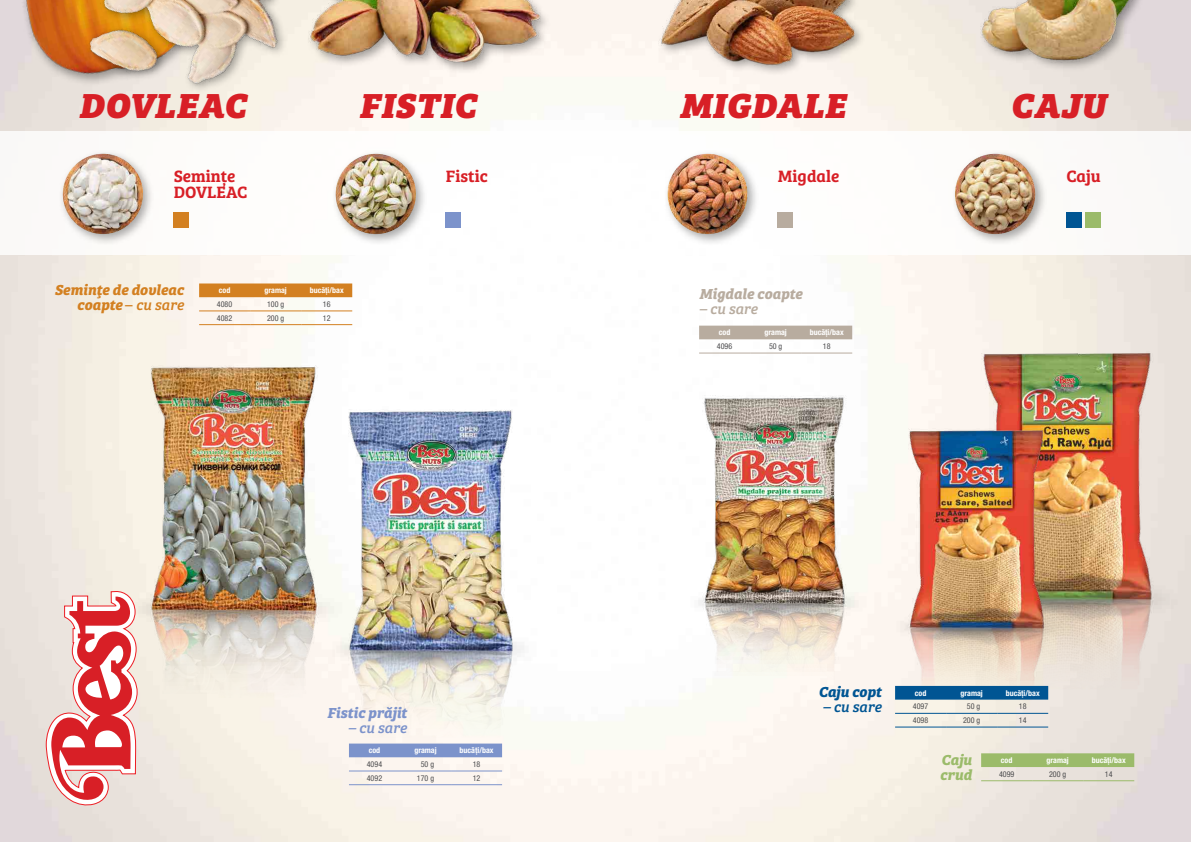
<style>
.page{position:relative;width:1191px;height:842px;background:#fff}
.page>*{position:absolute;margin:0;border:0;box-sizing:border-box;transform-origin:0 0}
.t1{font:italic 36px "Bree Serif Eb";letter-spacing:.025em;color:#d81f26}
.t2{font:17px/16px "Bree Serif Sb";color:#d81f26}
.t3{font:italic 700 15px/15px "Bree Serif";letter-spacing:-.005em;color:#d38021;text-align:right}
.t4{font:italic 700 15px "Bree Serif";letter-spacing:-.005em;color:#b8ac9f}
.t5{font:italic 700 15px "Bree Serif";letter-spacing:-.005em;color:#7c93cb}
.t6{font:italic 700 15px/15px "Bree Serif";letter-spacing:-.005em;color:#9bbb6a}
.t7{font:italic 700 15px "Bree Serif";letter-spacing:-.01em;color:#005593}
.t8{font:italic 15px "Bree Serif";letter-spacing:-.01em;color:#7c93cb}
.t9{font:italic 15px "Bree Serif";letter-spacing:-.01em;color:#b8ac9f}
.t10{font:italic 15px "Bree Serif";letter-spacing:-.01em;color:#005593}
.t11{font:700 condensed 8px "Helvetica Neue LT Pro";color:#fff}
.t12{font:condensed 8px "Helvetica Neue LT Pro";color:#4d4d4f}
.s1{font-weight:400;font-style:normal}
.s2{font-weight:400}
</style>
<div class="page">
<img style="left:667px;top:376px;width:217px;height:355px">
<img style="left:938px;top:325px;width:253px;height:428px">
<img style="left:873px;top:408px;width:209px;height:343px">
<img style="left:306px;top:409px;width:252px;height:390px">
<img style="left:107px;top:342px;width:255px;height:418px">
<img style="left:639px;top:0;width:228px;height:96px">
<img style="left:958px;top:0;width:199px;height:82px">
<img style="left:341px;top:0;width:212px;height:94px">
<img style="left:0;top:0;width:341px;height:132px">
<svg style="left:45px;top:591px;width:93px;height:215px"></svg>
<div style="left:174px;top:213px;width:15px;height:15px;background:#d38021"></div>
<div style="left:1067px;top:213px;width:15px;height:15px;background:#005593"></div>
<div style="left:1085px;top:213px;width:16px;height:15px;background:#9bbb6a"></div>
<div style="left:58px;top:149px;width:97px;height:97px;background:#000;opacity:.34"></div>
<img style="left:63px;top:154px;width:80px;height:80px;border-radius:40px">
<div style="left:446px;top:213px;width:15px;height:15px;background:#7c93cb"></div>
<div style="left:331px;top:149px;width:97px;height:97px;background:#000;opacity:.34"></div>
<img style="left:335px;top:154px;width:81px;height:80px;border-radius:40px">
<div style="left:778px;top:213px;width:15px;height:15px;background:#b8ac9f"></div>
<div style="left:663px;top:150px;width:96px;height:96px;background:#000;opacity:.34"></div>
<img style="left:667px;top:154px;width:80px;height:80px;border-radius:40px">
<div style="left:951px;top:149px;width:96px;height:97px;background:#000;opacity:.34"></div>
<img style="left:955px;top:154px;width:80px;height:80px;border-radius:40px">
<svg style="left:199px;top:283px;width:153px;height:14px;background:#d48428"></svg>
<hr style="left:199px;top:324px;width:51px;height:1px;background:#d38021">
<hr style="left:250px;top:324px;width:51px;height:1px;background:#d38021">
<hr style="left:301px;top:324px;width:51px;height:1px;background:#d38021">
<hr style="left:199px;top:311px;width:51px;height:1px;background:#d38021">
<hr style="left:250px;top:311px;width:51px;height:1px;background:#d38021">
<hr style="left:301px;top:311px;width:51px;height:1px;background:#d38021">
<svg style="left:349px;top:743px;width:153px;height:14px;background:#8197cc"></svg>
<hr style="left:349px;top:784px;width:51px;height:1px;background:#7c93cb">
<hr style="left:400px;top:784px;width:51px;height:1px;background:#7c93cb">
<hr style="left:451px;top:784px;width:51px;height:1px;background:#7c93cb">
<hr style="left:349px;top:771px;width:51px;height:1px;background:#7c93cb">
<hr style="left:400px;top:771px;width:51px;height:1px;background:#7c93cb">
<hr style="left:451px;top:771px;width:51px;height:1px;background:#7c93cb">
<div style="left:699px;top:326px;width:153px;height:13px;background:#b8ac9f"></div>
<hr style="left:699px;top:353px;width:51px;height:1px;background:#b8ac9f">
<hr style="left:750px;top:353px;width:51px;height:1px;background:#b8ac9f">
<hr style="left:801px;top:353px;width:51px;height:1px;background:#b8ac9f">
<svg style="left:981px;top:753px;width:153px;height:14px;background:#9cbb6c"></svg>
<hr style="left:981px;top:780px;width:51px;height:1px;background:#9bbb6a">
<hr style="left:1032px;top:780px;width:51px;height:1px;background:#9bbb6a">
<hr style="left:1083px;top:780px;width:51px;height:1px;background:#9bbb6a">
<svg style="left:895px;top:686px;width:153px;height:14px;background:#065995"></svg>
<hr style="left:895px;top:727px;width:51px;height:1px;background:#005593">
<hr style="left:946px;top:727px;width:51px;height:1px;background:#005593">
<hr style="left:997px;top:727px;width:51px;height:1px;background:#005593">
<hr style="left:895px;top:713px;width:51px;height:1px;background:#005593">
<hr style="left:946px;top:713px;width:51px;height:1px;background:#005593">
<hr style="left:997px;top:713px;width:51px;height:1px;background:#005593">
<h1 class="t1" style="left:79px;top:75px;width:169px">DOVLEAC</h1>
<h1 class="t1" style="left:359px;top:75px;width:118px">FISTIC</h1>
<h1 class="t1" style="left:679px;top:75px;width:168px">MIGDALE</h1>
<h1 class="t1" style="left:1010px;top:75px;width:97px">CAJU</h1>
<h2 class="t2" style="left:174px;top:167px;width:75px">Semințe<br>DOVLEAC</h2>
<h2 class="t2" style="left:446px;top:167px;width:44px">Fistic</h2>
<h2 class="t2" style="left:778px;top:167px;width:63px">Migdale</h2>
<h2 class="t2" style="left:1066px;top:167px;width:36px">Caju</h2>
<h3 class="t3" style="left:54px;top:281px;width:131px">Semințe de dovleac coapte <span class="s1">–</span> <span class="s2">cu sare</span></h3>
<p class="t11" style="left:219px;top:285px;width:13px">cod</p>
<p class="t11" style="left:264px;top:285px;width:24px">gramaj</p>
<p class="t11" style="left:310px;top:285px;width:36px">bucăți/bax</p>
<p class="t12" style="left:217px;top:299px;width:17px">4080</p>
<p class="t12" style="left:267px;top:299px;width:19px">100 g</p>
<p class="t12" style="left:323px;top:299px;width:9px">16</p>
<p class="t12" style="left:217px;top:313px;width:17px">4082</p>
<p class="t12" style="left:267px;top:313px;width:19px">200 g</p>
<p class="t12" style="left:323px;top:313px;width:9px">12</p>
<h3 class="t5" style="left:327px;top:700px;width:81px">Fistic prăjit</h3>
<h3 class="t8" style="left:348px;top:716px;width:60px">– cu sare</h3>
<p class="t11" style="left:369px;top:746px;width:13px">cod</p>
<p class="t11" style="left:414px;top:746px;width:24px">gramaj</p>
<p class="t11" style="left:459px;top:746px;width:36px">bucăți/bax</p>
<p class="t12" style="left:367px;top:759px;width:17px">4094</p>
<p class="t12" style="left:421px;top:759px;width:15px">50 g</p>
<p class="t12" style="left:473px;top:759px;width:9px">18</p>
<p class="t12" style="left:367px;top:773px;width:17px">4092</p>
<p class="t12" style="left:417px;top:773px;width:19px">170 g</p>
<p class="t12" style="left:473px;top:773px;width:9px">12</p>
<h3 class="t4" style="left:699px;top:282px;width:105px">Migdale coapte</h3>
<h3 class="t9" style="left:699px;top:297px;width:60px">– cu sare</h3>
<p class="t11" style="left:719px;top:328px;width:13px">cod</p>
<p class="t11" style="left:764px;top:328px;width:24px">gramaj</p>
<p class="t11" style="left:809px;top:328px;width:36px">bucăți/bax</p>
<p class="t12" style="left:717px;top:342px;width:17px">4096</p>
<p class="t12" style="left:769px;top:342px;width:15px">50 g</p>
<p class="t12" style="left:823px;top:342px;width:9px">18</p>
<h3 class="t7" style="left:818px;top:680px;width:65px">Caju copt</h3>
<h3 class="t10" style="left:823px;top:695px;width:60px">– cu sare</h3>
<p class="t11" style="left:915px;top:688px;width:13px">cod</p>
<p class="t11" style="left:960px;top:688px;width:24px">gramaj</p>
<p class="t11" style="left:1005px;top:688px;width:36px">bucăți/bax</p>
<p class="t12" style="left:913px;top:702px;width:17px">4097</p>
<p class="t12" style="left:967px;top:702px;width:15px">50 g</p>
<p class="t12" style="left:1018px;top:702px;width:9px">18</p>
<p class="t12" style="left:913px;top:716px;width:17px">4098</p>
<p class="t12" style="left:963px;top:716px;width:19px">200 g</p>
<p class="t12" style="left:1018px;top:716px;width:9px">14</p>
<h3 class="t6" style="left:939px;top:751px;width:33px">Caju crud</h3>
<p class="t11" style="left:1001px;top:755px;width:13px">cod</p>
<p class="t11" style="left:1046px;top:755px;width:24px">gramaj</p>
<p class="t11" style="left:1091px;top:755px;width:36px">bucăți/bax</p>
<p class="t12" style="left:999px;top:769px;width:17px">4099</p>
<p class="t12" style="left:1049px;top:769px;width:19px">200 g</p>
<p class="t12" style="left:1105px;top:769px;width:9px">14</p>
</div>
